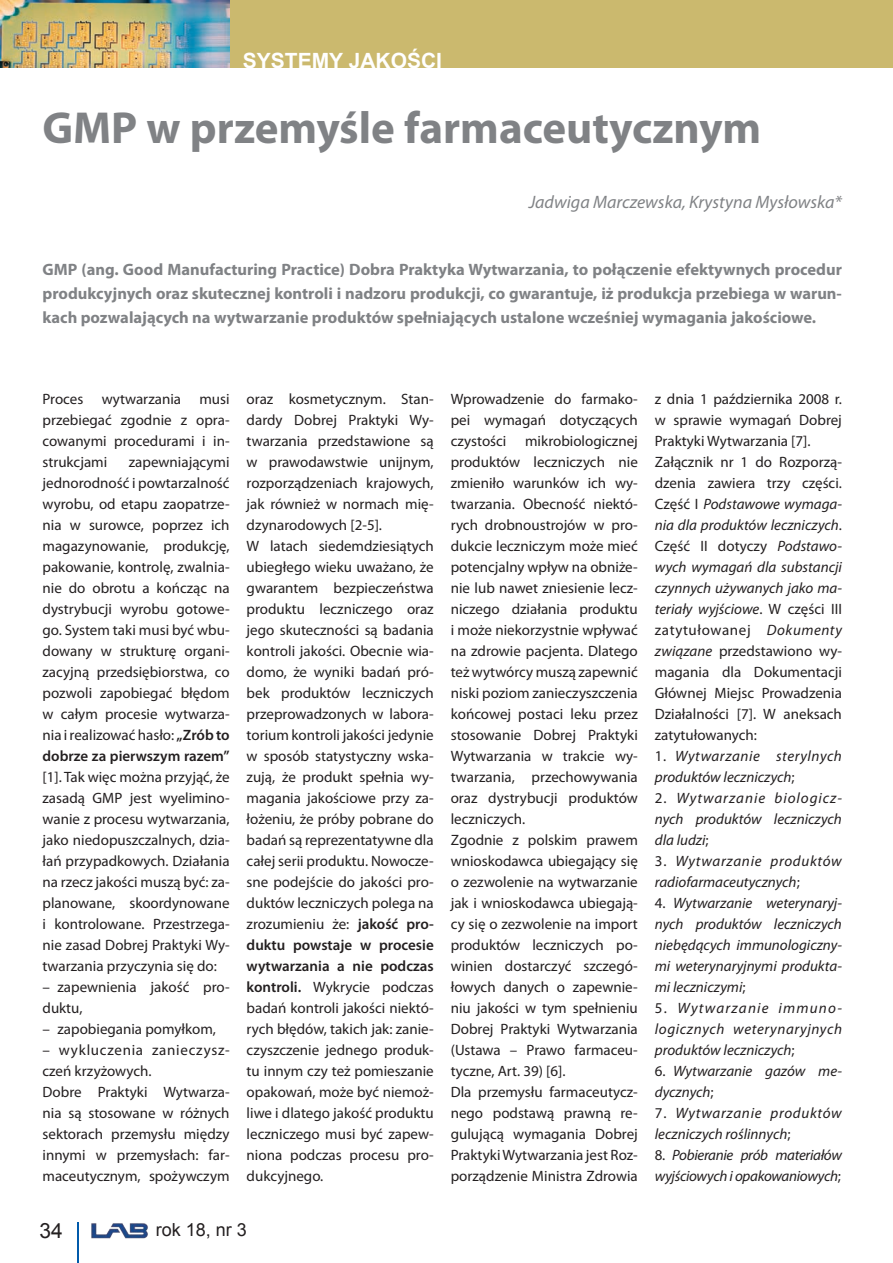
<style>
.page{position:relative;width:893px;height:1263px;background:#fff}
.page>*{position:absolute;margin:0;border:0;box-sizing:border-box;transform-origin:0 0}
.t1{font:700 45px "Myriad Pro";color:#808285}
.t2{font:700 21px "Arial";color:#fff}
.t3{font:21px "Arial";color:#231f20}
.t4{font:italic 18px "Myriad Pro";color:#808285}
.t5{font:18px "Arial";color:#231f20}
.t6{font:700 16.5px/24px "Myriad Pro";color:#808285;text-align:justify}
.t7{font:15px/21px "Myriad Pro";color:#231f20}
.t8{font:italic 15px/21px "Myriad Pro";color:#231f20;text-align:justify}
.t9{font:italic 15px/21px "Myriad Pro";letter-spacing:.025em;color:#231f20}
.t10{font:italic 15px/21px "Myriad Pro";letter-spacing:-.02em;color:#231f20}
.s1{font-weight:600}
.s2{font-style:italic}
.s3{font-style:normal}
</style>
<div class="page">
<hr style="left:77px;top:1222px;width:2px;height:41px;background:#015aaa">
<img style="left:91px;top:1223px;width:57px;height:16px">
<hr style="left:892px;top:0;width:1px;height:68px;background:#cbb96e">
<div style="left:0;top:0;width:893px;height:67px;background:#cbb96e"></div>
<img style="left:0;top:0;width:230px;height:68px">
<h2 class="t2" style="left:243px;top:46px;width:150px">ŚRODOWISKO</h2>
<h2 class="t2" style="left:243px;top:46px;width:201px">SYSTEMY JAKOŚCI</h2>
<h1 class="t1" style="left:43px;top:99px;width:720px">GMP w przemyśle farmaceutycznym</h1>
<p class="t4" style="left:529px;top:191px;width:315px">Jadwiga Marczewska, Krystyna Mysłowska*</p>
<p class="t6" style="left:43px;top:257px;width:801px">GMP (ang. Good Manufacturing Practice) Dobra Praktyka Wytwarzania, to połączenie efektywnych procedur produkcyjnych oraz skutecznej kontroli i nadzoru produkcji, co gwarantuje, iż produkcja przebiega w warun&shy;kach pozwalających na wytwarzanie produktów spełniających ustalone wcześniej wymagania jakościowe.</p>
<p class="t7" style="left:43px;top:388px;width:189px;text-align:justify">Proces wytwarzania musi przebiegać zgodnie z opra&shy;cowanymi procedurami i in&shy;strukcjami</p>
<p class="t7" style="left:43px;top:451px;width:189px;text-align:justify;text-indent:86px">zapewniającymi jednorodność i powtarzalność wyrobu, od etapu zaopatrze&shy;nia w surowce, poprzez ich magazynowanie, produkcję, pakowanie, kontrolę, zwalnia&shy;nie do obrotu a kończąc na dystrybucji wyrobu gotowe&shy;go. System taki musi być wbu&shy;dowany w strukturę organi&shy;zacyjną przedsiębiorstwa, co pozwoli zapobiegać błędom w całym procesie wytwarza&shy;nia i realizować hasło: <span class="s1">„Zrób to dobrze za pierwszym razem”</span></p>
<p class="t7" style="left:43px;top:766px;width:189px;text-align:justify">[1]. Tak więc można przyjąć, że zasadą GMP jest wyelimino&shy;wanie z procesu wytwarzania, jako niedopuszczalnych, dzia&shy;łań przypadkowych. Działania na rzecz jakości muszą być: za&shy;planowane, skoordynowane i kontrolowane. Przestrzega&shy;nie zasad Dobrej Praktyki Wy&shy;twarzania przyczynia się do:</p>
<p class="t7" style="left:43px;top:976px;width:189px">– zapewnienia jakość pro&shy;duktu,</p>
<p class="t7" style="left:43px;top:1018px;width:175px">– zapobiegania pomyłkom,</p>
<p class="t7" style="left:43px;top:1039px;width:189px">– wykluczenia zanieczysz&shy;czeń krzyżowych.<br>Dobre Praktyki Wytwarza&shy;nia są stosowane w różnych sektorach przemysłu między innymi w przemysłach: far&shy;maceutycznym, spożywczym</p>
<p class="t7" style="left:247px;top:388px;width:189px">oraz kosmetycznym. Stan&shy;dardy Dobrej Praktyki Wy&shy;twarzania przedstawione są w prawodawstwie unijnym, rozporządzeniach krajowych, jak również w normach mię&shy;dzynarodowych [2-5].<br>W latach siedemdziesiątych ubiegłego wieku uważano, że gwarantem bezpieczeństwa produktu leczniczego oraz jego skuteczności są badania kontroli jakości. Obecnie wia&shy;domo, że wyniki badań pró&shy;bek produktów leczniczych przeprowadzonych w labora&shy;torium kontroli jakości jedynie w sposób statystyczny wska&shy;zują, że produkt spełnia wy&shy;magania jakościowe przy za&shy;łożeniu, że próby pobrane do badań są reprezentatywne dla całej serii produktu. Nowocze&shy;sne podejście do jakości pro&shy;duktów leczniczych polega na zrozumieniu że: <span class="s1">jakość pro&shy;duktu powstaje w procesie wytwarzania a nie podczas kontroli.</span> Wykrycie podczas badań kontroli jakości niektó&shy;rych błędów, takich jak: zanie&shy;czyszczenie jednego produk&shy;tu innym czy też pomieszanie opakowań, może być niemoż&shy;liwe i dlatego jakość produktu leczniczego musi być zapew&shy;niona podczas procesu pro&shy;dukcyjnego.</p>
<h2 class="t3" style="left:39px;top:1217px;width:25px">34</h2>
<p class="t5" style="left:156px;top:1218px;width:93px">rok 18, nr 3</p>
<p class="t7" style="left:451px;top:388px;width:189px">Wprowadzenie do farmako&shy;pei wymagań dotyczących czystości mikrobiologicznej produktów leczniczych nie zmieniło warunków ich wy&shy;twarzania. Obecność niektó&shy;rych drobnoustrojów w pro&shy;dukcie leczniczym może mieć potencjalny wpływ na obniże&shy;nie lub nawet zniesienie lecz&shy;niczego działania produktu i może niekorzystnie wpływać na zdrowie pacjenta. Dlatego też wytwórcy muszą zapewnić niski poziom zanieczyszczenia końcowej postaci leku przez stosowanie Dobrej Praktyki<br>Wytwarzania w trakcie wy&shy;twarzania, przechowywania oraz dystrybucji produktów leczniczych.<br>Zgodnie z polskim prawem wnioskodawca ubiegający się o zezwolenie na wytwarzanie jak i wnioskodawca ubiegają&shy;cy się o zezwolenie na import produktów leczniczych po&shy;winien dostarczyć szczegó&shy;łowych danych o zapewnie&shy;niu jakości w tym spełnieniu<br>Dobrej Praktyki Wytwarzania (Ustawa – Prawo farmaceu&shy;tyczne, Art. 39) [6].<br>Dla przemysłu farmaceutycz&shy;nego podstawą prawną re&shy;gulującą wymagania Dobrej<br>Praktyki Wytwarzania jest Roz&shy;porządzenie Ministra Zdrowia</p>
<p class="t7" style="left:655px;top:388px;width:189px">z dnia 1 października 2008 r. w sprawie wymagań Dobrej<br>Praktyki Wytwarzania [7].<br>Załącznik nr 1 do Rozporzą&shy;dzenia zawiera trzy części.<br>Część I <span class="s2">Podstawowe wymaga&shy;nia dla produktów leczniczych</span>.<br>Część II dotyczy <span class="s2">Podstawo&shy;wych wymagań dla substancji czynnych używanych jako ma&shy;teriały wyjściowe</span>. W części III zatytułowanej <span class="s2">Dokumenty związane</span> przedstawiono wy&shy;magania dla Dokumentacji<br>Głównej Miejsc Prowadzenia<br>Działalności [7]. W aneksach zatytułowanych:</p>
<p class="t9" style="left:655px;top:745px;width:189px"><span class="s3">1.</span> Wytwarzanie sterylnych produktów leczniczych<span class="s3">;</span></p>
<p class="t8" style="left:655px;top:787px;width:189px"><span class="s3">2.</span> Wytwarzanie biologicz&shy;nych produktów leczniczych dla ludzi<span class="s3">;</span></p>
<p class="t8" style="left:655px;top:850px;width:189px"><span class="s3">3.</span> Wytwarzanie produktów radiofarmaceutycznych<span class="s3">;</span></p>
<p class="t8" style="left:655px;top:892px;width:189px"><span class="s3">4.</span> Wytwarzanie weterynaryj&shy;nych produktów leczniczych niebędących immunologiczny&shy;mi weterynaryjnymi produkta&shy;mi leczniczymi<span class="s3">;</span></p>
<p class="t8" style="left:655px;top:997px;width:189px"><span class="s3">5.</span> Wytwarzanie immuno&shy;logicznych weterynaryjnych produktów leczniczych<span class="s3">;</span></p>
<p class="t8" style="left:655px;top:1060px;width:189px"><span class="s3">6.</span> Wytwarzanie gazów me&shy;dycznych<span class="s3">;</span></p>
<p class="t9" style="left:655px;top:1102px;width:189px"><span class="s3">7.</span> Wytwarzanie produktów leczniczych roślinnych<span class="s3">;</span></p>
<p class="t10" style="left:655px;top:1144px;width:189px"><span class="s3">8.</span> Pobieranie prób materiałów wyjściowych i opakowaniowych<span class="s3">;</span></p>
</div>
